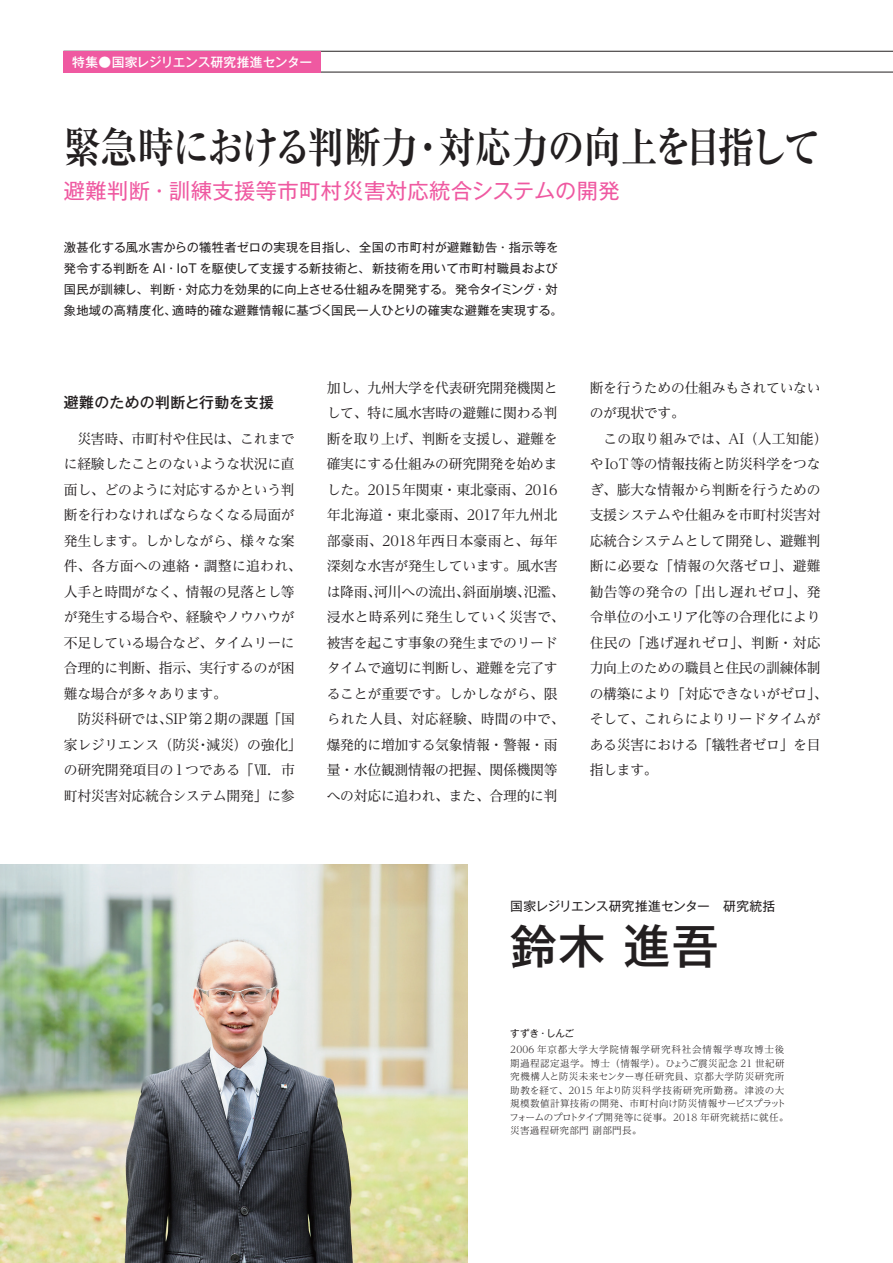
<style>
.page{position:relative;width:893px;height:1263px;background:#fff}
.page>*{position:absolute;margin:0;border:0;box-sizing:border-box;transform-origin:0 0}
.t1{font:500 46.8px "Gothic MB101 Pr 5";color:#231f20}
.t2{font:700 42.45px "Ryumin Pr 5";letter-spacing:-.045em;color:#231f20;scale:.87 1}
.t3{font:21.3px "Gothic MB101 Pr 5";letter-spacing:.02em;color:#ef59a1}
.t4{font:500 14.85px "Gothic MB101 Pr 5";letter-spacing:.02em;color:#231f20}
.t5{font:13.8px/25.5px "Reim Pro";letter-spacing:-.02em;color:#231f20}
.t6{font:12.75px "Gothic MB101 Pr 5";letter-spacing:-.005em;color:#231f20}
.t7{font:500 12.75px "Gothic MB101 Pr 5";letter-spacing:-.02em;color:#fff}
.t8{font:12.15px/21.3px "Gothic MB101 Pr 5";letter-spacing:.025em;color:#231f20}
.t9{font:300 9.6px/13.5px "Reim Pro";letter-spacing:.04em;color:#231f20}
.t10{font:9.6px "Gothic MB101 Pr 5";letter-spacing:-.03em;color:#231f20}
</style>
<div class="page">
<svg style="left:321px;top:51px;width:572px;height:21px"></svg>
<div style="left:64px;top:51px;width:257px;height:21px;background:#ef59a1"></div>
<img style="left:0;top:864px;width:468px;height:399px">
<p class="t7" style="left:72px;top:51px;width:241px">特集●国家レジリエンス研究推進センター</p>
<h2 class="t2" style="left:64px;top:113px;width:871px">緊急時における判断力・対応力の向上を目指して</h2>
<h3 class="t3" style="left:64px;top:174px;width:557px">避難判断・訓練支援等市町村災害対応統合システムの開発</h3>
<p class="t8" style="left:64px;top:235px;width:501px">激甚化する風水害からの犠牲者ゼロの実現を目指し、全国の市町村が避難勧告・指示等を発令する判断を AI・IoT を駆使して支援する新技術と、新技術を用いて市町村職員および国民が訓練し、判断・対応力を効果的に向上させる仕組みを開発する。発令タイミング・対象地域の高精度化、適時的確な避難情報に基づく国民一人ひとりの確実な避難を実現する。</p>
<p class="t4" style="left:64px;top:389px;width:212px">避難のための判断と行動を支援</p>
<p class="t5" style="left:64px;top:426px;width:239px">　災害時、市町村や住民は、これまでに経験したことのないような状況に直面し、どのように対応するかという判断を行わなければならなくなる局面が発生します。しかしながら、様々な案件、各方面への連絡・調整に追われ、人手と時間がなく、情報の見落とし等が発生する場合や、経験やノウハウが不足している場合など、タイムリーに合理的に判断、指示、実行するのが困難な場合が多々あります。<br>　防災科研では、SIP第2期の課題「国家レジリエンス（防災・減災）の強化」の研究開発項目の1つである「Ⅶ．市町村災害対応統合システム開発」に参</p>
<p class="t5" style="left:327px;top:374px;width:239px">加し、九州大学を代表研究開発機関として、特に風水害時の避難に関わる判断を取り上げ、判断を支援し、避難を確実にする仕組みの研究開発を始めました。2015年関東・東北豪雨、2016年北海道・東北豪雨、2017年九州北部豪雨、2018年西日本豪雨と、毎年深刻な水害が発生しています。風水害は降雨、河川への流出、斜面崩壊、氾濫、浸水と時系列に発生していく災害で、被害を起こす事象の発生までのリードタイムで適切に判断し、避難を完了することが重要です。しかしながら、限られた人員、対応経験、時間の中で、爆発的に増加する気象情報・警報・雨量・水位観測情報の把握、関係機関等への対応に追われ、また、合理的に判</p>
<p class="t5" style="left:590px;top:374px;width:240px">断を行うための仕組みもされていないのが現状です。<br>　この取り組みでは、AI（人工知能）やIoT等の情報技術と防災科学をつなぎ、膨大な情報から判断を行うための支援システムや仕組みを市町村災害対応統合システムとして開発し、避難判断に必要な「情報の欠落ゼロ」、避難勧告等の発令の「出し遅れゼロ」、発令単位の小エリア化等の合理化により住民の「逃げ遅れゼロ」、判断・対応力向上のための職員と住民の訓練体制の構築により「対応できないがゼロ」、そして、これらによりリードタイムがある災害における「犠牲者ゼロ」を目指します。</p>
<p class="t6" style="left:510px;top:895px;width:267px">国家レジリエンス研究推進センター　研究統括</p>
<h1 class="t1" style="left:510px;top:907px;width:210px">鈴木 進吾</h1>
<p class="t10" style="left:510px;top:1025px;width:65px">すずき・しんご</p>
<p class="t9" style="left:509px;top:1042px;width:281px">2006 年京都大学大学院情報学研究科社会情報学専攻博士後期過程認定退学。博士（情報学）。ひょうご震災記念 21 世紀研究機構人と防災未来センター専任研究員、京都大学防災研究所助教を経て、2015 年より防災科学技術研究所勤務。津波の大規模数値計算技術の開発、市町村向け防災情報サービスプラットフォームのプロトタイプ開発等に従事。2018 年研究統括に就任。災害過程研究部門 副部門長。</p>
</div>
